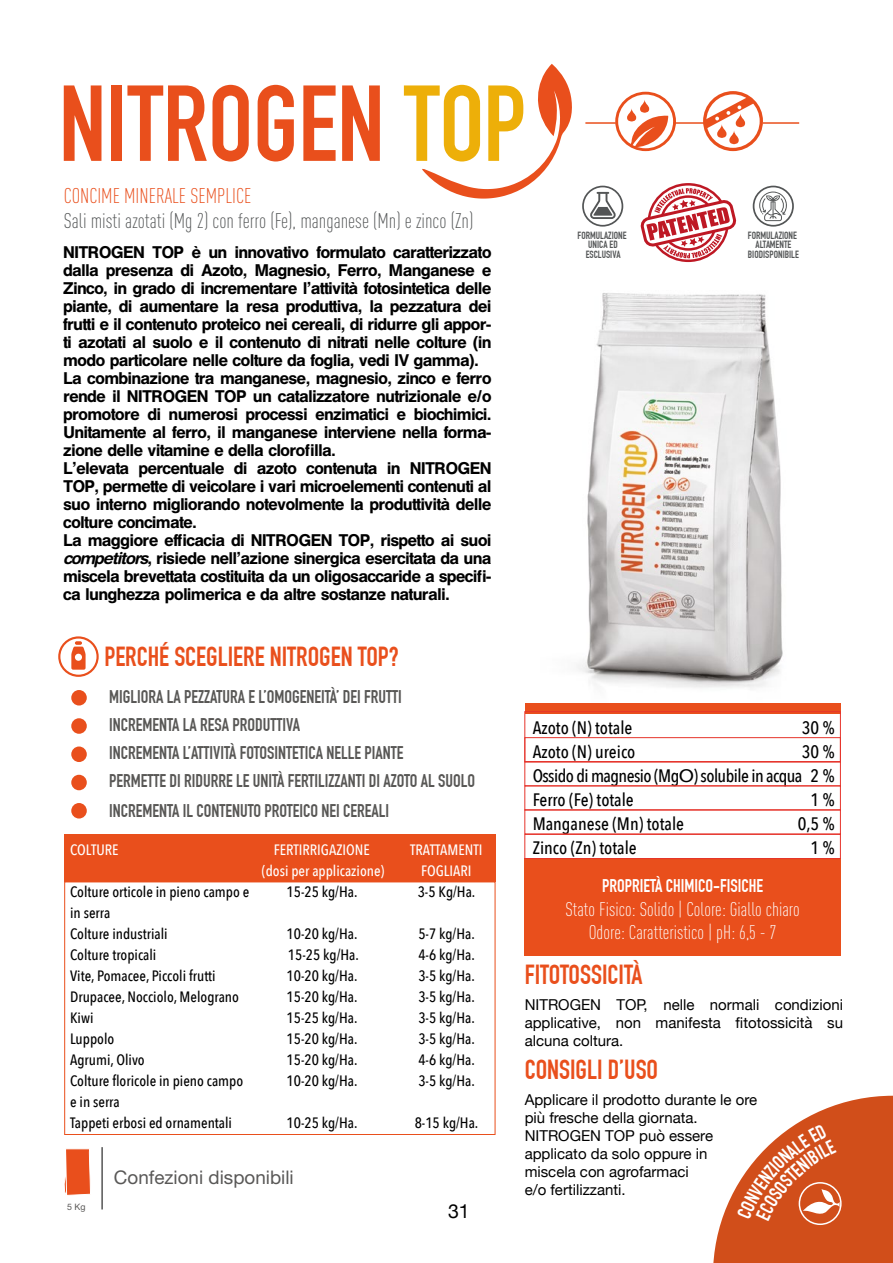
<style>
.page{position:relative;width:893px;height:1263px;background:#fff}
.page>*{position:absolute;margin:0;border:0;box-sizing:border-box;transform-origin:0 0}
.t1{font:700 105.9px "DIN Condensed";color:#e94f1c}
.t2{font:700 27px "DIN Condensed";color:#e94f1c}
.t3{font:300 21px "DIN Cond";color:#535556}
.t4{font:300 21px "DIN Cond";color:#e94f1c}
.t5{font:300 19.5px/23.4px "DIN Cond";color:#fff;text-align:center}
.t6{font:19.5px "Helvetica Neue";color:#000}
.t7{font:18.75px "Helvetica Neue";color:#595857}
.t8{font:500 18px/18px "Helvetica";letter-spacing:-.05em;color:#000}
.t9{font:700 18px/28px "DIN Condensed";color:#585755}
.t10{font:500 18px/24px "Avenir Next Condensed";color:#000}
.t11{font:700 18px "DIN Condensed";color:#fff}
.t12{font:500 15px/21px "Avenir Next Condensed";color:#000;text-align:justify}
.t13{font:15px/18px "Helvetica Neue";color:#000}
.t14{font:500 15px/21px "Avenir Next Condensed";color:#fff;text-align:center}
.t15{font:700 10.2px/9.4px "DIN Condensed";color:#535556;text-align:center}
.t16{font:8.85px "Helvetica Neue";color:#595857}
.s1{color:#edaf09}
.s2{font-family:"Helvetica Rounded";font-weight:700;font-style:italic;font-size:16.5px}
.s3{font-family:"Avenir Next"}
</style>
<div class="page">
<img style="left:526px;top:262px;width:315px;height:452px">
<svg style="left:64px;top:1148px;width:27px;height:48px"></svg>
<hr style="left:102px;top:1147px;width:1px;height:62px;background:#000">
<svg style="left:422px;top:64px;width:150px;height:135px"></svg>
<svg style="left:59px;top:637px;width:39px;height:39px"></svg>
<div style="left:58px;top:636px;width:41px;height:41px;border:2px solid #e94f1c;border-radius:50%"></div>
<svg style="left:71px;top:641px;width:15px;height:29px"></svg>
<div style="left:64px;top:834px;width:431px;height:47px;background:#e94f1c"></div>
<div style="left:64px;top:881px;width:431px;height:254px;border:1px solid #e94f1c"></div>
<div style="left:524px;top:858px;width:317px;height:98px;background:#e94f1c"></div>
<div style="left:525px;top:703px;width:315px;height:10px;background:#e94f1c"></div>
<div style="left:524px;top:711px;width:317px;height:51px;border:1px solid #e6342b"></div>
<div style="left:524px;top:737px;width:317px;height:25px;border:1px solid #e6342b"></div>
<div style="left:524px;top:785px;width:317px;height:25px;border:1px solid #e6342b"></div>
<div style="left:524px;top:809px;width:317px;height:25px;border:1px solid #e6342b"></div>
<div style="left:524px;top:834px;width:317px;height:25px;border:1px solid #e6342b"></div>
<svg style="left:582px;top:186px;width:41px;height:41px"></svg>
<svg style="left:753px;top:186px;width:41px;height:41px"></svg>
<div style="left:647px;top:183px;width:82px;height:79px;border:3px solid #be1824;border-radius:50%"></div>
<svg style="left:640px;top:188px;width:97px;height:70px"></svg>
<div style="left:71px;top:690px;width:16px;height:15px;background:#e94f1c;border-radius:50%"></div>
<div style="left:71px;top:718px;width:16px;height:16px;background:#e94f1c;border-radius:50%"></div>
<div style="left:71px;top:746px;width:16px;height:16px;background:#e94f1c;border-radius:50%"></div>
<div style="left:71px;top:775px;width:16px;height:15px;background:#e94f1c;border-radius:50%"></div>
<div style="left:71px;top:803px;width:16px;height:15px;background:#e94f1c;border-radius:50%"></div>
<hr style="left:585px;top:122px;width:214px;height:2px;background:#e94f1c">
<svg style="left:615px;top:92px;width:61px;height:59px"></svg>
<svg style="left:703px;top:91px;width:60px;height:60px"></svg>
<svg style="left:713px;top:1096px;width:180px;height:167px"></svg>
<h1 class="t1" style="left:59px;top:85px;width:469px">NITROGEN <span class="s1">TOP</span></h1>
<p class="t4" style="left:64px;top:183px;width:189px">CONCIME MINERALE SEMPLICE</p>
<p class="t3" style="left:64px;top:208px;width:411px">Sali misti azotati (Mg 2) con ferro (Fe), manganese (Mn) e zinco (Zn)</p>
<p class="t8" style="left:63px;top:244px;width:430px">NITROGEN TOP è un innovativo formulato caratterizzato dalla presenza di Azoto, Magnesio, Ferro, Manganese e Zinco, in grado di incrementare l’attività fotosintetica delle piante, di aumentare la resa produttiva, la pezzatura dei frutti e il contenuto proteico nei cereali, di ridurre gli appor&shy;ti azotati al suolo e il contenuto di nitrati nelle colture (in modo particolare nelle colture da foglia, vedi IV gamma).<br>La combinazione tra manganese, magnesio, zinco e ferro rende il NITROGEN TOP un catalizzatore nutrizionale e/o promotore di numerosi processi enzimatici e biochimici.<br>Unitamente al ferro, il manganese interviene nella forma&shy;zione delle vitamine e della clorofilla.<br>L’elevata percentuale di azoto contenuta in NITROGEN TOP, permette di veicolare i vari microelementi contenuti al suo interno migliorando notevolmente la produttività delle colture concimate.<br>La maggiore efficacia di NITROGEN TOP, rispetto ai suoi <span class="s2">competitors</span>, risiede nell’azione sinergica esercitata da una miscela brevettata costituita da un oligosaccaride a specifi&shy;ca lunghezza polimerica e da altre sostanze naturali.</p>
<h2 class="t2" style="left:104px;top:647px;width:296px">PERCHÉ SCEGLIERE NITROGEN TOP?</h2>
<p class="t15" style="left:578px;top:232px;width:50px">FORMULAZIONE<br>UNICA ED<br>ESCLUSIVA</p>
<p class="t15" style="left:748px;top:232px;width:52px">FORMULAZIONE<br>ALTAMENTE<br>BIODISPONIBILE</p>
<p class="t9" style="left:109px;top:685px;width:368px">MIGLIORA LA PEZZATURA E L’OMOGENEITÀ’ DEI FRUTTI INCREMENTA LA RESA PRODUTTIVA<br>INCREMENTA L’ATTIVITÀ FOTOSINTETICA NELLE PIANTE<br>PERMETTE DI RIDURRE LE UNITÀ FERTILIZZANTI DI AZOTO AL SUOLO</p>
<p class="t9" style="left:109px;top:799px;width:282px">INCREMENTA IL CONTENUTO PROTEICO NEI CEREALI</p>
<p class="t14" style="left:70px;top:840px;width:50px">COLTURE</p>
<p class="t12" style="left:70px;top:882px;width:181px;text-align:left">Colture orticole in pieno campo e in serra<br>Colture industriali<br>Colture tropicali<br>Vite, Pomacee, Piccoli frutti<br>Drupacee, Nocciolo, Melograno<br>Kiwi<br>Luppolo<br>Agrumi, Olivo<br>Colture floricole in pieno campo e in serra<br>Tappeti erbosi ed ornamentali</p>
<p class="t14" style="left:262px;top:840px;width:124px">FERTIRRIGAZIONE (dosi per applicazione)</p>
<p class="t12" style="left:287px;top:882px;width:72px">15-25 kg/Ha.</p>
<p class="t12" style="left:287px;top:924px;width:74px">10-20 kg/Ha.<br>15-25 kg/Ha.<br>10-20 kg/Ha.<br>15-20 kg/Ha.<br>15-25 kg/Ha.<br>15-20 kg/Ha.<br>15-20 kg/Ha.<br>10-20 kg/Ha.</p>
<p class="t12" style="left:287px;top:1113px;width:72px">10-25 kg/Ha.</p>
<p class="t16" style="left:67px;top:1201px;width:20px">5 Kg</p>
<p class="t7" style="left:114px;top:1166px;width:181px">Confezioni disponibili</p>
<p class="t14" style="left:410px;top:840px;width:74px">TRATTAMENTI<br>FOGLIARI</p>
<p class="t12" style="left:418px;top:882px;width:59px">3-5 Kg/Ha.</p>
<p class="t12" style="left:418px;top:924px;width:58px">5-7 kg/Ha.<br>4-6 kg/Ha.<br>3-5 kg/Ha.<br>3-5 kg/Ha.<br>3-5 kg/Ha.<br>3-5 kg/Ha.<br>4-6 kg/Ha.<br>3-5 kg/Ha.</p>
<p class="t12" style="left:415px;top:1113px;width:65px">8-15 kg/Ha.</p>
<p class="t6" style="left:448px;top:1199px;width:23px">31</p>
<p class="t10" style="left:533px;top:716px;width:271px">Azoto (N) totale<br>Azoto (N) ureico<br>Ossido di magnesio (Mg<span class="s3">O</span>) solubile in acqua<br>Ferro (Fe) totale<br>Manganese (Mn) totale<br>Zinco (Zn) totale</p>
<p class="t10" style="left:798px;top:716px;width:38px;text-align:right">30 %<br>30 %<br>2 %<br>1 %<br>0,5 %<br>1 %</p>
<p class="t11" style="left:602px;top:879px;width:162px">PROPRIETÀ CHIMICO-FISICHE</p>
<p class="t5" style="left:565px;top:897px;width:236px">Stato Fisico: Solido | Colore: Giallo chiaro<br>Odore: Caratteristico | pH: 6,5 - 7</p>
<h2 class="t2" style="left:525px;top:964px;width:119px">FITOTOSSICITÀ</h2>
<p class="t13" style="left:525px;top:996px;width:320px;text-align:justify">NITROGEN TOP, nelle normali condizioni applicative, non manifesta fitotossicità su alcuna coltura.</p>
<h2 class="t2" style="left:525px;top:1059px;width:135px">CONSIGLI D’USO</h2>
<p class="t13" style="left:525px;top:1091px;width:234px">Applicare il prodotto durante le ore più fresche della giornata.<br>NITROGEN TOP può essere applicato da solo oppure in miscela con agrofarmaci<br>e/o fertilizzanti.</p>
</div>
